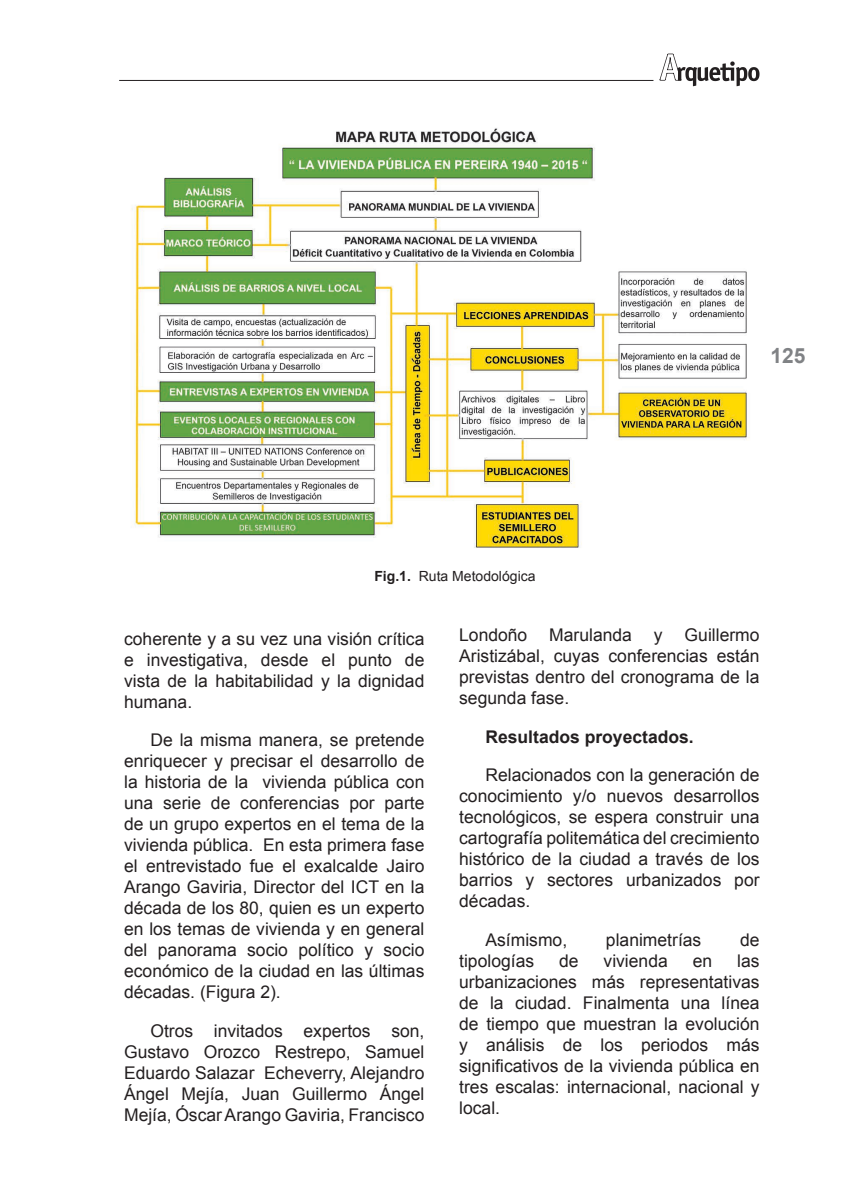
<style>
.page{position:relative;width:844px;height:1191px;background:#fff}
.page>*{position:absolute;margin:0;border:0;box-sizing:border-box;transform-origin:0 0}
.t1{font:700 21px "Arial";color:#808285}
.t2{font:17.5px/21px "Arial";color:#231f20;text-align:justify}
.t3{font:700 17.5px "Arial";color:#231f20}
.t4{font:14px "Arial";color:#231f20}
.s1{font-weight:700}
</style>
<div class="page">
<hr style="left:119px;top:80px;width:534px;height:1px;background:#231f20">
<svg style="left:659px;top:54px;width:100px;height:32px"></svg>
<img style="left:131px;top:128px;width:619px;height:420px">
<p class="t1" style="left:770px;top:341px;width:37px">125</p>
<p class="t4" style="left:374px;top:567px;width:163px"><span class="s1">Fig.1.</span> Ruta Metodológica</p>
<p class="t2" style="left:124px;top:628px;width:302px">coherente y a su vez una visión crítica e investigativa, desde el punto de vista de la habitabilidad y la dignidad humana.</p>
<p class="t2" style="left:124px;top:729px;width:302px;text-indent:26px">De la misma manera, se pretende enriquecer y precisar el desarrollo de la historia de la vivienda pública con una serie de conferencias por parte de un grupo expertos en el tema de la vivienda pública. En esta primera fase el entrevistado fue el exalcalde Jairo Arango Gaviria, Director del ICT en la década de los 80, quien es un experto en los temas de vivienda y en general del panorama socio político y socio económico de la ciudad en las últimas décadas. (Figura 2).</p>
<p class="t2" style="left:124px;top:1020px;width:302px;text-indent:26px">Otros invitados expertos son, Gustavo Orozco Restrepo, Samuel Eduardo Salazar Echeverry, Alejandro Ángel Mejía, Juan Guillermo Ángel Mejía, Óscar Arango Gaviria, Francisco</p>
<p class="t2" style="left:459px;top:625px;width:302px;text-indent:225px">Guillermo Aristizábal, cuyas conferencias están previstas dentro del cronograma de la segunda fase.</p>
<p class="t3" style="left:485px;top:725px;width:210px">Resultados proyectados.</p>
<p class="t2" style="left:459px;top:765px;width:302px;text-indent:26px">Relacionados con la generación de conocimiento y/o nuevos desarrollos tecnológicos, se espera construir una cartografía politemática del crecimiento histórico de la ciudad a través de los barrios y sectores urbanizados por décadas.</p>
<p class="t2" style="left:485px;top:929px;width:83px">Asímismo,</p>
<p class="t2" style="left:605px;top:929px;width:97px">planimetrías</p>
<p class="t2" style="left:740px;top:929px;width:21px">de</p>
<p class="t2" style="left:459px;top:950px;width:76px">tipologías</p>
<p class="t2" style="left:559px;top:950px;width:21px">de</p>
<p class="t2" style="left:603px;top:950px;width:66px">vivienda</p>
<p class="t2" style="left:692px;top:950px;width:21px">en</p>
<p class="t2" style="left:459px;top:625px;width:70px">Londoño</p>
<p class="t2" style="left:549px;top:625px;width:84px">Marulanda</p>
<p class="t2" style="left:653px;top:625px;width:10px">y</p>
<p class="t2" style="left:459px;top:950px;width:302px;text-indent:278px">las urbanizaciones más representativas de la ciudad. Finalmenta una línea de tiempo que muestran la evolución y análisis de los periodos más significativos de la vivienda pública en tres escalas: internacional, nacional y local.</p>
</div>
